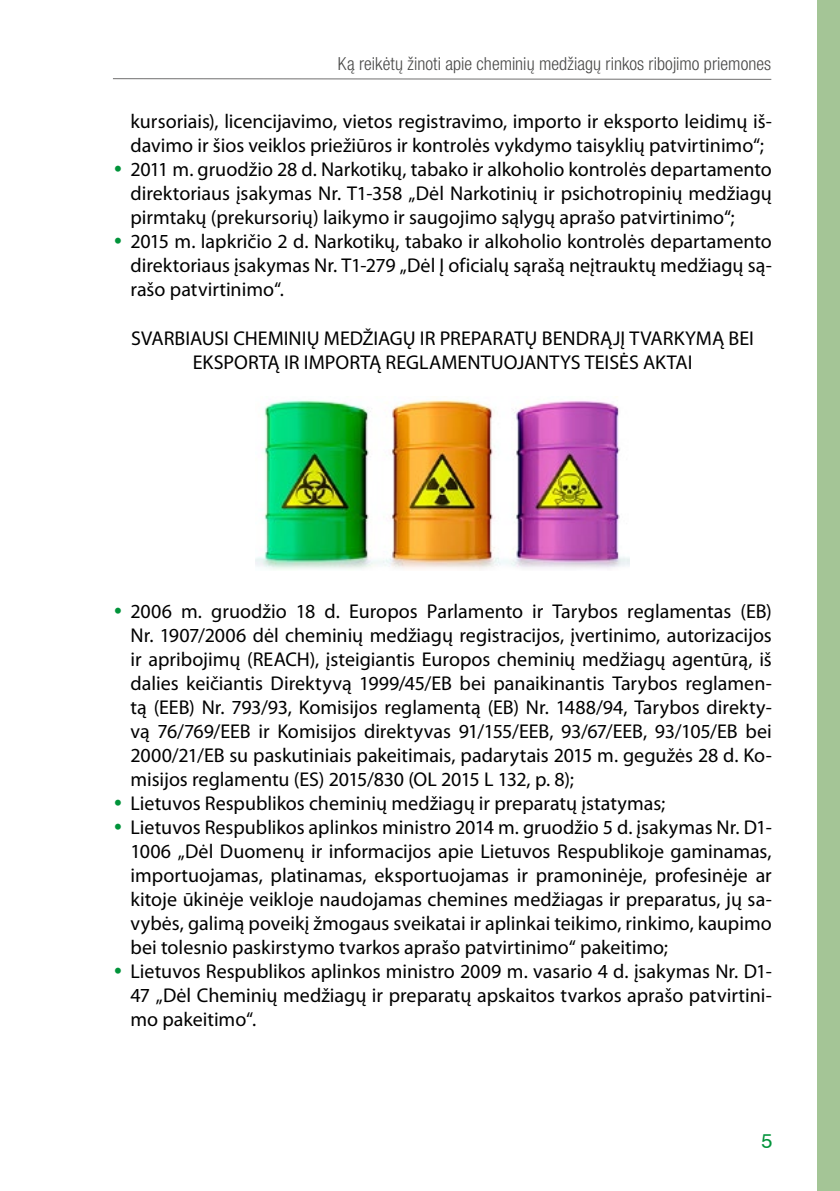
<style>
.page{position:relative;width:840px;height:1191px;background:#fff}
.page>*{position:absolute;margin:0;border:0;box-sizing:border-box;transform-origin:0 0}
.t1{font:20px/24px "Myriad Pro";color:#000}
.t2{font:20px "Helvetica LT";color:#00933a}
.t3{font:300 condensed 18px "Helvetica Neue LT Pro";letter-spacing:.005em;color:#4a4a49}
</style>
<div class="page">
<svg style="left:113px;top:78px;width:658px;height:2px"></svg>
<div style="left:816px;top:0;width:23px;height:1191px;background:#a4c596"></div>
<img style="left:255px;top:396px;width:374px;height:174px">
<p class="t3" style="left:337px;top:53px;width:434px">Ką reikėtų žinoti apie cheminių medžiagų rinkos ribojimo priemones</p>
<p class="t1" style="left:130px;top:110px;width:642px">kursoriais), licencijavimo, vietos registravimo, importo ir eksporto leidimų iš&shy;davimo ir šios veiklos priežiūros ir kontrolės vykdymo taisyklių patvirtinimo“; 2011 m. gruodžio 28 d. Narkotikų, tabako ir alkoholio kontrolės departamento direktoriaus įsakymas Nr. T1-358 „Dėl Narkotinių ir psichotropinių medžiagų pirmtakų (prekursorių) laikymo ir saugojimo sąlygų aprašo patvirtinimo“; 2015 m. lapkričio 2 d. Narkotikų, tabako ir alkoholio kontrolės departamento direktoriaus įsakymas Nr. T1-279 „Dėl Į oficialų sąrašą neįtrauktų medžiagų są&shy;rašo patvirtinimo“.</p>
<p class="t1" style="left:131px;top:326px;width:623px;text-align:center">SVARBIAUSI CHEMINIŲ MEDŽIAGŲ IR PREPARATŲ BENDRĄJĮ TVARKYMĄ BEI<br>EKSPORTĄ IR IMPORTĄ REGLAMENTUOJANTYS TEISĖS AKTAI</p>
<p class="t1" style="left:130px;top:600px;width:642px">2006 m. gruodžio 18 d. Europos Parlamento ir Tarybos reglamentas (EB)<br>Nr. 1907/2006 dėl cheminių medžiagų registracijos, įvertinimo, autorizacijos ir apribojimų (REACH), įsteigiantis Europos cheminių medžiagų agentūrą, iš dalies keičiantis Direktyvą 1999/45/EB bei panaikinantis Tarybos reglamen&shy;tą (EEB) Nr. 793/93, Komisijos reglamentą (EB) Nr. 1488/94, Tarybos direkty&shy;vą 76/769/EEB ir Komisijos direktyvas 91/155/EEB, 93/67/EEB, 93/105/EB bei 2000/21/EB su paskutiniais pakeitimais, padarytais 2015 m. gegužės 28 d. Ko&shy;misijos reglamentu (ES) 2015/830 (OL 2015 L 132, p. 8);<br>Lietuvos Respublikos cheminių medžiagų ir preparatų įstatymas;<br>Lietuvos Respublikos aplinkos ministro 2014 m. gruodžio 5 d. įsakymas Nr. D1- 1006 „Dėl Duomenų ir informacijos apie Lietuvos Respublikoje gaminamas, importuojamas, platinamas, eksportuojamas ir pramoninėje, profesinėje ar kitoje ūkinėje veikloje naudojamas chemines medžiagas ir preparatus, jų sa&shy;vybės, galimą poveikį žmogaus sveikatai ir aplinkai teikimo, rinkimo, kaupimo bei tolesnio paskirstymo tvarkos aprašo patvirtinimo“ pakeitimo;<br>Lietuvos Respublikos aplinkos ministro 2009 m. vasario 4 d. įsakymas Nr. D1- 47 „Dėl Cheminių medžiagų ir preparatų apskaitos tvarkos aprašo patvirtini&shy;mo pakeitimo“.</p>
<p class="t2" style="left:761px;top:1129px;width:12px">5</p>
</div>
